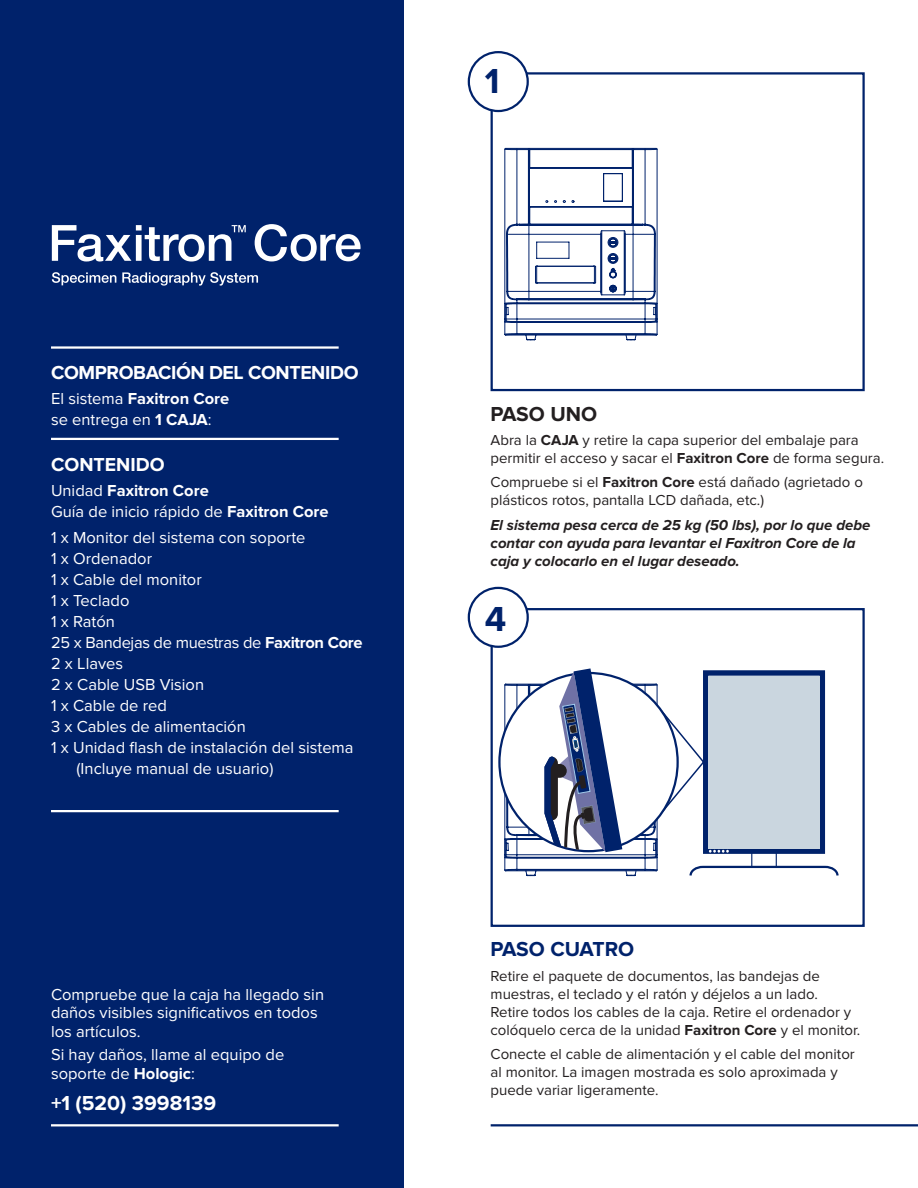
<style>
.page{position:relative;width:918px;height:1188px;background:#fff}
.page>*{position:absolute;margin:0;border:0;box-sizing:border-box;transform-origin:0 0}
.t1{font:700 36px "Proxima Nova";color:#00226b}
.t2{font:700 21px "Proxima Nova";color:#fff}
.t3{font:700 21px "Proxima Nova";letter-spacing:-.005em;color:#00226b}
.t4{font:700 21px "Proxima Nova";color:#231f20}
.t5{font:700 19.5px "Proxima Nova";letter-spacing:-.02em;color:#fff}
.t6{font:700 19.5px "Proxima Nova";color:#fff}
.t7{font:16.5px/18.8px "Proxima Nova";color:#fff}
.t8{font:16.5px "Proxima Nova";letter-spacing:-.02em;color:#fff}
.t9{font:15px/18px "Proxima Nova";color:#231f20}
.t10{font:italic 700 15px/18px "Proxima Nova";color:#231f20}
.s1{font-weight:700}
</style>
<div class="page">
<div style="left:0;top:0;width:404px;height:1188px;background:#00226b"></div>
<svg style="left:504px;top:148px;width:154px;height:192px"></svg>
<div style="left:491px;top:72px;width:374px;height:319px;border:2px solid #00226b"></div>
<div style="left:469px;top:52px;width:59px;height:59px;background:#fff;border-radius:50%"></div>
<div style="left:468px;top:51px;width:61px;height:61px;border:2px solid #00226b;border-radius:50%"></div>
<svg style="left:504px;top:668px;width:335px;height:209px"></svg>
<div style="left:491px;top:608px;width:374px;height:319px;border:2px solid #00226b"></div>
<div style="left:469px;top:588px;width:59px;height:59px;background:#fff;border-radius:50%"></div>
<div style="left:468px;top:587px;width:61px;height:61px;border:2px solid #00226b;border-radius:50%"></div>
<hr style="left:51px;top:438px;width:288px;height:2px;background:#fff">
<hr style="left:51px;top:346px;width:288px;height:3px;background:#fff">
<hr style="left:51px;top:810px;width:288px;height:2px;background:#fff">
<hr style="left:51px;top:1124px;width:288px;height:2px;background:#fff">
<hr style="left:491px;top:1124px;width:427px;height:2px;background:#00226b">
<svg style="left:52px;top:272px;width:64px;height:13px"></svg>
<svg style="left:122px;top:272px;width:136px;height:14px"></svg>
<svg style="left:52px;top:225px;width:194px;height:37px"></svg>
<svg style="left:255px;top:224px;width:106px;height:37px"></svg>
<h3 class="t5" style="left:51px;top:361px;width:309px">COMPROBACIÓN DEL CONTENIDO</h3>
<p class="t7" style="left:51px;top:388px;width:180px;line-height:21px">El sistema <span class="s1">Faxitron Core </span>se entrega en <span class="s1">1 CAJA</span>:</p>
<h3 class="t6" style="left:51px;top:453px;width:115px">CONTENIDO</h3>
<p class="t7" style="left:51px;top:481px;width:279px;line-height:21px">Unidad <span class="s1">Faxitron Core<br></span>Guía de inicio rápido de <span class="s1">Faxitron Core</span></p>
<p class="t7" style="left:51px;top:528px;width:256px">1 x Monitor del sistema con soporte</p>
<p class="t7" style="left:51px;top:549px;width:103px">1 x Ordenador</p>
<p class="t7" style="left:51px;top:570px;width:152px">1 x Cable del monitor</p>
<p class="t7" style="left:51px;top:591px;width:80px">1 x Teclado</p>
<p class="t7" style="left:51px;top:612px;width:65px">1 x Ratón</p>
<p class="t8" style="left:51px;top:633px;width:313px">25 x Bandejas de muestras de <span class="s1">Faxitron Core</span></p>
<p class="t7" style="left:51px;top:654px;width:74px">2 x Llaves</p>
<p class="t7" style="left:51px;top:675px;width:155px">2 x Cable USB Vision</p>
<p class="t7" style="left:51px;top:696px;width:117px">1 x Cable de red</p>
<p class="t7" style="left:51px;top:717px;width:196px">3 x Cables de alimentación</p>
<p class="t7" style="left:51px;top:738px;width:304px">1 x Unidad flash de instalación del sistema</p>
<p class="t7" style="left:77px;top:759px;width:198px">(Incluye manual de usuario)</p>
<p class="t7" style="left:51px;top:985px;width:275px">Compruebe que la caja ha llegado sin daños visibles significativos en todos los artículos.</p>
<p class="t7" style="left:51px;top:1045px;width:235px">Si hay daños, llame al equipo de soporte de <span class="s1">Hologic</span>:</p>
<h2 class="t2" style="left:51px;top:1091px;width:167px">+1 (520) 3998139</h2>
<h1 class="t1" style="left:485px;top:61px;width:16px">1</h1>
<h2 class="t4" style="left:491px;top:401px;width:108px">PASO UNO</h2>
<p class="t9" style="left:491px;top:431px;width:395px">Abra la <span class="s1">CAJA</span> y retire la capa superior del embalaje para permitir el acceso y sacar el <span class="s1">Faxitron Core</span> de forma segura.</p>
<p class="t9" style="left:491px;top:474px;width:374px">Compruebe si el <span class="s1">Faxitron Core</span> está dañado (agrietado o plásticos rotos, pantalla LCD dañada, etc.)</p>
<p class="t10" style="left:491px;top:516px;width:381px">El sistema pesa cerca de 25 kg (50 lbs), por lo que debe contar con ayuda para levantar el Faxitron Core de la caja y colocarlo en el lugar deseado.</p>
<h1 class="t1" style="left:485px;top:599px;width:23px">4</h1>
<h2 class="t3" style="left:491px;top:937px;width:145px">PASO CUATRO</h2>
<p class="t9" style="left:491px;top:967px;width:371px">Retire el paquete de documentos, las bandejas de muestras, el teclado y el ratón y déjelos a un lado.<br>Retire todos los cables de la caja. Retire el ordenador y colóquelo cerca de la unidad <span class="s1">Faxitron Core</span> y el monitor.</p>
<p class="t9" style="left:491px;top:1045px;width:366px">Conecte el cable de alimentación y el cable del monitor al monitor. La imagen mostrada es solo aproximada y puede variar ligeramente.</p>
</div>
